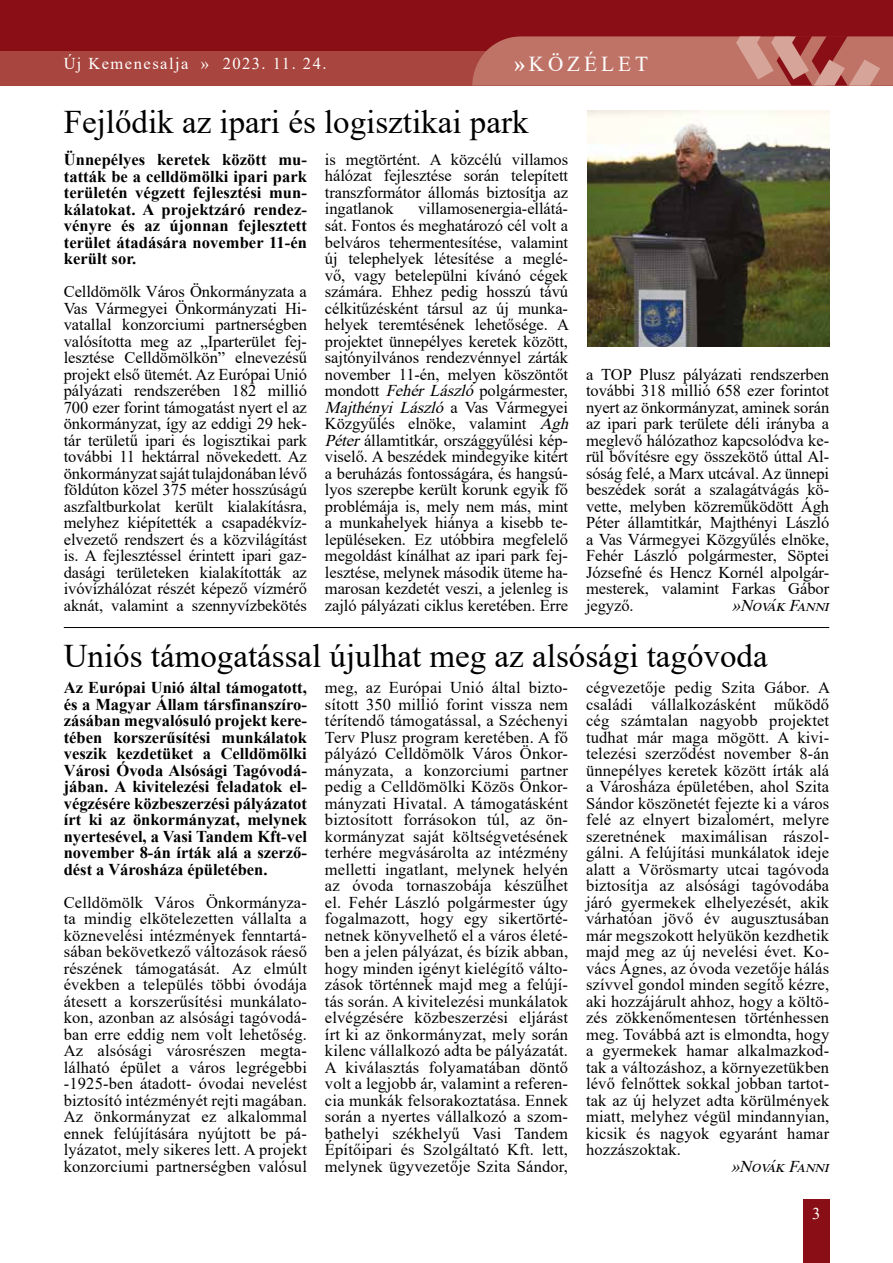
<style>
.page{position:relative;width:893px;height:1263px;background:#fff}
.page>*{position:absolute;margin:0;border:0;box-sizing:border-box;transform-origin:0 0}
.t1{font:33px "Times New Roman";color:#000}
.t2{font:21.3px "Times New Roman";letter-spacing:.185em;color:#fff}
.t3{font:16.5px/16.5px "Times New Roman";letter-spacing:-.005em;color:#000;text-align:justify}
.t4{font:700 16.5px/16.5px "Times New Roman";color:#000;text-align:justify}
.t5{font:16.5px "Times New Roman";letter-spacing:.09em;color:#fff}
.t6{font:italic 16.5px "Times New Roman";color:#000}
.s1{font-weight:700}
.s2{font-style:italic}
</style>
<div class="page">
<div style="left:0;top:0;width:893px;height:85px;background:#8a0e16"></div>
<div style="left:0;top:52px;width:893px;height:34px;background:#a8453e"></div>
<div style="left:803px;top:1199px;width:26px;height:64px;background:#8a0e16"></div>
<svg style="left:472px;top:36px;width:421px;height:50px;background:#bd6f65"></svg>
<hr style="left:64px;top:627px;width:765px;height:1px;background:#000">
<img style="left:588px;top:111px;width:241px;height:236px">
<p class="t5" style="left:64px;top:52px;width:264px">Új Kemenesalja » 2023. 11. 24.</p>
<p class="t2" style="left:514px;top:48px;width:135px"><span class="s1">»</span>KÖZÉLET</p>
<h1 class="t1" style="left:64px;top:99px;width:466px">Fejlődik az ipari és logisztikai park</h1>
<p class="t4" style="left:64px;top:151px;width:245px">Ünnepélyes keretek között mu&shy;tatták be a celldömölki ipari park területén végzett fejlesztési mun&shy;kálatokat. A projektzáró rendez&shy;vényre és az újonnan fejlesztett terület átadására november 11-én került sor.</p>
<p class="t3" style="left:64px;top:283px;width:245px">Celldömölk Város Önkormányzata a Vas Vármegyei Önkormányzati Hi&shy;vatallal konzorciumi partnerségben valósította meg az „Iparterület fej&shy;lesztése Celldömölkön” elnevezésű projekt első ütemét. Az Európai Unió pályázati rendszerében 182 millió 700 ezer forint támogatást nyert el az önkormányzat, így az eddigi 29 hek&shy;tár területű ipari és logisztikai park további 11 hektárral növekedett. Az önkormányzat saját tulajdonában lévő földúton közel 375 méter hosszúságú aszfaltburkolat került kialakításra, melyhez kiépítették a csapadékvíz&shy;elvezető rendszert és a közvilágítást is. A fejlesztéssel érintett ipari gaz&shy;dasági területeken kialakították az ivóvízhálózat részét képező vízmérő aknát, valamint a szennyvízbekötés</p>
<p class="t3" style="left:325px;top:151px;width:245px">is megtörtént. A közcélú villamos hálózat fejlesztése során telepített transzformátor állomás biztosítja az ingatlanok</p>
<p class="t3" style="left:325px;top:200px;width:250px;text-align:left;text-indent:93px">villamosenergia-ellátá&shy;sát. Fontos és meghatározó cél volt a belváros tehermentesítése, valamint új telephelyek létesítése a meglé&shy;vő, vagy betelepülni kívánó cégek számára. Ehhez pedig hosszú távú célkitűzésként társul az új munka&shy;helyek teremtésének lehetősége. A projektet ünnepélyes keretek között, sajtónyilvános rendezvénnyel zárták november 11-én, melyen köszöntőt mondott <span class="s2">FehérLászló</span>polgármester, <span class="s2">Majthényi László</span> a Va s V á r m e g y e i Közgyűlés elnöke, valamint <span class="s2">Ágh Péter</span>államtitkár, országgyűlési kép&shy;viselő. A beszédek mindegyike kitért a beruházás fontosságára, és hangsú&shy;lyos szerepbe került korunk egyik fő problémája is, mely nem más, mint a munkahelyek hiánya a kisebb te&shy;lepüléseken. Ez utóbbira megfelelő megoldást kínálhat az ipari park fej&shy;lesztése, melynek második üteme ha&shy;marosan kezdetét veszi, a jelenleg is zajló pályázati ciklus keretében. Erre</p>
<p class="t3" style="left:586px;top:365px;width:245px">a TOP Plusz pályázati rendszerben további 318 millió 658 ezer forintot nyert az önkormányzat, aminek során az ipari park területe déli irányba a meglevő hálózathoz kapcsolódva ke&shy;rül bővítésre egy összekötő úttal Al&shy;sóság felé, a Marx utcával. Az ünnepi beszédek sorát a szalagátvágás kö&shy;vette, melyben közreműködött Ágh Péter államtitkár, Majthényi László a Vas Vármegyei Közgyűlés elnöke, Fehér László polgármester, Söptei Józsefné és Hencz Kornél alpolgár&shy;mesterek, valamint Farkas Gábor jegyző.</p>
<p class="t6" style="left:732px;top:593px;width:104px">»NovákFanni</p>
<h1 class="t1" style="left:64px;top:632px;width:705px">Uniós támogatással újulhat meg az alsósági tagóvoda</h1>
<p class="t4" style="left:64px;top:679px;width:245px">Az Európai Unió által támogatott, és a Magyar Állam társfinanszíro&shy;zásában megvalósuló projekt kere&shy;tében korszerűsítési munkálatok veszik kezdetüket a Celldömölki Városi Óvoda Alsósági Tagóvodá&shy;jában. A kivitelezési feladatok el&shy;végzésére közbeszerzési pályázatot írt ki az önkormányzat, melynek nyertesével, a Vasi Tandem Kft-vel november 8-án írták alá a szerző&shy;dést a Városháza épületében.</p>
<p class="t3" style="left:64px;top:893px;width:245px">Celldömölk Város Önkormányza&shy;ta mindig elkötelezetten vállalta a köznevelési intézmények fenntartá&shy;sában bekövetkező változások ráeső részének támogatását. Az elmúlt években a település többi óvodája átesett a korszerűsítési munkálato&shy;kon, azonban az alsósági tagóvodá&shy;ban erre eddig nem volt lehetőség.<br>Az alsósági városrészen megta&shy;lálható épület a város legrégebbi -1925-ben átadott- óvodai nevelést biztosító intézményét rejti magában.<br>Az önkormányzat ez alkalommal ennek felújítására nyújtott be pá&shy;lyázatot, mely sikeres lett. A projekt konzorciumi partnerségben valósul</p>
<p class="t3" style="left:325px;top:679px;width:245px">meg, az Európai Unió által bizto&shy;sított 350 millió forint vissza nem térítendő támogatással, a Széchenyi Terv Plusz program keretében. A fő pályázó Celldömölk Város Önkor&shy;mányzata, a konzorciumi partner pedig a Celldömölki Közös Önkor&shy;mányzati Hivatal. A támogatásként biztosított forrásokon túl, az ön&shy;kormányzat saját költségvetésének terhére megvásárolta az intézmény melletti ingatlant, melynek helyén az óvoda tornaszobája készülhet el. Fehér László polgármester úgy fogalmazott, hogy egy sikertörté&shy;netnek könyvelhető el a város életé&shy;ben a jelen pályázat, és bízik abban, hogy minden igényt kielégítő válto&shy;zások történnek majd meg a felújí&shy;tás során. A kivitelezési munkálatok elvégzésére közbeszerzési eljárást írt ki az önkormányzat, mely során kilenc vállalkozó adta be pályázatát.<br>A kiválasztás folyamatában döntő volt a legjobb ár, valamint a referen&shy;cia munkák felsorakoztatása. Ennek során a nyertes vállalkozó a szom&shy;bathelyi székhelyű Vasi Tandem Építőipari és Szolgáltató Kft. lett, melynek ügyvezetője Szita Sándor,</p>
<p class="t3" style="left:586px;top:679px;width:246px">cégvezetője pedig Szita Gábor. A családi vállalkozásként működő cég számtalan nagyobb projektet tudhat már maga mögött. A kivi&shy;telezési szerződést november 8-án ünnepélyes keretek között írták alá a Városháza épületében, ahol Szita Sándor köszönetét fejezte ki a város felé az elnyert bizalomért, melyre szeretnének maximálisan rászol&shy;gálni. A felújítási munkálatok ideje alatt a Vörösmarty utcai tagóvoda biztosítja az alsósági tagóvodába járó gyermekek elhelyezését, akik várhatóan jövő év augusztusában már megszokott helyükön kezdhetik majd meg az új nevelési évet. Ko&shy;vács Ágnes, az óvoda vezetője hálás szívvel gondol minden segítő kézre, aki hozzájárult ahhoz, hogy a költö&shy;zés zökkenőmentesen történhessen meg. Továbbá azt is elmondta, hogy a gyermekek hamar alkalmazkod&shy;tak a változáshoz, a környezetükben lévő felnőttek sokkal jobban tartot&shy;tak az új helyzet adta körülmények miatt, melyhez végül mindannyian, kicsik és nagyok egyaránt hamar hozzászoktak.</p>
<p class="t6" style="left:731px;top:1154px;width:104px">»NovákFanni</p>
<p class="t5" style="left:812px;top:1202px;width:10px">3</p>
</div>
